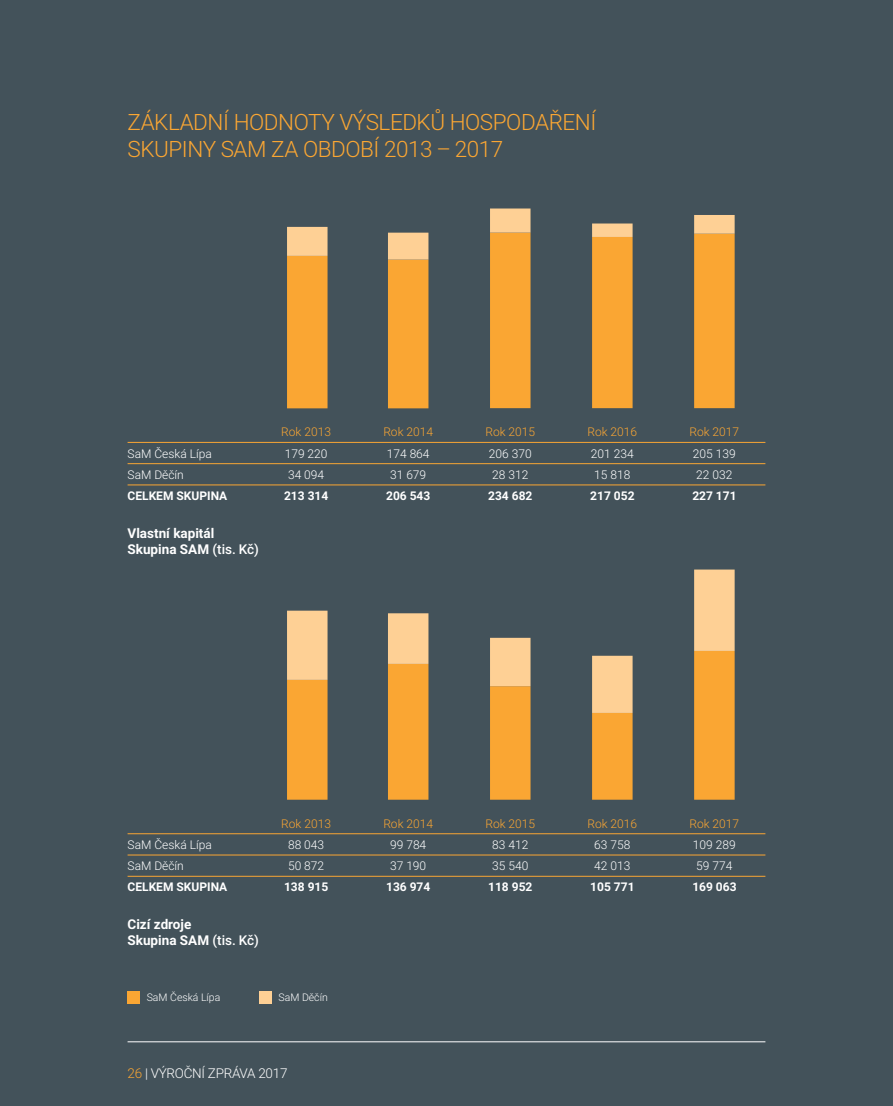
<style>
.page{position:relative;width:893px;height:1106px;background:#fff}
.page>*{position:absolute;margin:0;border:0;box-sizing:border-box;transform-origin:0 0}
.t1{font:300 22.5px/27px "Roboto";letter-spacing:-.02em;color:#faa633}
.t2{font:700 13.5px/16.2px "Roboto";color:#fff}
.t3{font:300 13.5px "Roboto";letter-spacing:-.02em;color:#fff}
.t4{font:300 12px "Roboto";color:#fff}
.t5{font:700 12px "Roboto";color:#fff}
.t6{font:300 12px "Roboto";color:#faa633}
.t7{font:300 10.5px "Roboto";color:#fff}
.s1{font-weight:500}
.s2{color:#faa633}
</style>
<div class="page">
<div style="left:0;top:0;width:893px;height:1105px;background:#43525a"></div>
<div style="left:287px;top:256px;width:41px;height:152px;background:#faa633"></div>
<div style="left:388px;top:259px;width:40px;height:149px;background:#faa633"></div>
<div style="left:287px;top:227px;width:41px;height:29px;background:#fed095"></div>
<div style="left:388px;top:233px;width:40px;height:26px;background:#fed095"></div>
<div style="left:490px;top:232px;width:40px;height:176px;background:#faa633"></div>
<div style="left:592px;top:237px;width:41px;height:171px;background:#faa633"></div>
<div style="left:694px;top:234px;width:41px;height:174px;background:#faa633"></div>
<div style="left:490px;top:208px;width:40px;height:24px;background:#fed095"></div>
<div style="left:592px;top:223px;width:41px;height:14px;background:#fed095"></div>
<div style="left:694px;top:215px;width:41px;height:19px;background:#fed095"></div>
<div style="left:388px;top:664px;width:40px;height:135px;background:#faa633"></div>
<div style="left:490px;top:686px;width:40px;height:113px;background:#faa633"></div>
<div style="left:592px;top:713px;width:41px;height:86px;background:#faa633"></div>
<div style="left:694px;top:651px;width:41px;height:148px;background:#faa633"></div>
<div style="left:287px;top:680px;width:41px;height:119px;background:#faa633"></div>
<div style="left:388px;top:613px;width:40px;height:51px;background:#fed095"></div>
<div style="left:490px;top:638px;width:40px;height:48px;background:#fed095"></div>
<div style="left:592px;top:655px;width:41px;height:58px;background:#fed095"></div>
<div style="left:694px;top:569px;width:41px;height:82px;background:#fed095"></div>
<div style="left:287px;top:610px;width:41px;height:70px;background:#fed095"></div>
<hr style="left:128px;top:1041px;width:637px;height:1px;background:#fff">
<hr style="left:128px;top:442px;width:637px;height:1px;background:#faa633">
<hr style="left:128px;top:463px;width:637px;height:1px;background:#faa633">
<hr style="left:128px;top:484px;width:637px;height:1px;background:#faa633">
<hr style="left:128px;top:833px;width:637px;height:1px;background:#faa633">
<hr style="left:128px;top:854px;width:637px;height:1px;background:#faa633">
<hr style="left:128px;top:876px;width:637px;height:1px;background:#faa633">
<div style="left:128px;top:991px;width:12px;height:12px;background:#faa633"></div>
<div style="left:259px;top:991px;width:13px;height:12px;background:#fed095"></div>
<h1 class="t1" style="left:128px;top:109px;width:470px">ZÁKLADNÍ HODNOTY VÝSLEDKŮ HOSPODAŘENÍ<br>SKUPINY SAM ZA OBDOBÍ 2013 – 2017</h1>
<p class="t6" style="left:281px;top:425px;width:51px">Rok 2013</p>
<p class="t6" style="left:383px;top:425px;width:51px">Rok 2014</p>
<p class="t6" style="left:485px;top:425px;width:51px">Rok 2015</p>
<p class="t6" style="left:587px;top:425px;width:51px">Rok 2016</p>
<p class="t6" style="left:689px;top:425px;width:51px">Rok 2017</p>
<p class="t4" style="left:128px;top:446px;width:86px">SaM Česká Lípa</p>
<p class="t4" style="left:285px;top:446px;width:44px">179 220</p>
<p class="t4" style="left:387px;top:446px;width:44px">174 864</p>
<p class="t4" style="left:489px;top:446px;width:44px">206 370</p>
<p class="t4" style="left:591px;top:446px;width:44px">201 234</p>
<p class="t4" style="left:693px;top:446px;width:44px">205 139</p>
<p class="t4" style="left:128px;top:467px;width:58px">SaM Děčín</p>
<p class="t4" style="left:288px;top:467px;width:38px">34 094</p>
<p class="t4" style="left:390px;top:467px;width:38px">31 679</p>
<p class="t4" style="left:492px;top:467px;width:38px">28 312</p>
<p class="t4" style="left:594px;top:467px;width:38px">15 818</p>
<p class="t4" style="left:696px;top:467px;width:38px">22 032</p>
<p class="t5" style="left:128px;top:489px;width:101px">CELKEM SKUPINA</p>
<p class="t5" style="left:284px;top:489px;width:46px">213 314</p>
<p class="t5" style="left:386px;top:489px;width:46px">206 543</p>
<p class="t5" style="left:488px;top:489px;width:46px">234 682</p>
<p class="t5" style="left:590px;top:489px;width:46px">217 052</p>
<p class="t5" style="left:692px;top:489px;width:46px">227 171</p>
<p class="t2" style="left:128px;top:525px;width:133px">Vlastní kapitál<br>Skupina SAM <span class="s1">(tis. Kč)</span></p>
<p class="t6" style="left:281px;top:816px;width:51px">Rok 2013</p>
<p class="t6" style="left:383px;top:816px;width:51px">Rok 2014</p>
<p class="t6" style="left:485px;top:816px;width:51px">Rok 2015</p>
<p class="t6" style="left:587px;top:816px;width:51px">Rok 2016</p>
<p class="t6" style="left:689px;top:816px;width:51px">Rok 2017</p>
<p class="t4" style="left:128px;top:837px;width:86px">SaM Česká Lípa</p>
<p class="t4" style="left:288px;top:837px;width:38px">88 043</p>
<p class="t4" style="left:390px;top:837px;width:38px">99 784</p>
<p class="t4" style="left:492px;top:837px;width:38px">83 412</p>
<p class="t4" style="left:594px;top:837px;width:38px">63 758</p>
<p class="t4" style="left:693px;top:837px;width:44px">109 289</p>
<p class="t4" style="left:128px;top:859px;width:58px">SaM Děčín</p>
<p class="t4" style="left:288px;top:859px;width:38px">50 872</p>
<p class="t4" style="left:390px;top:859px;width:38px">37 190</p>
<p class="t4" style="left:492px;top:859px;width:38px">35 540</p>
<p class="t4" style="left:594px;top:859px;width:38px">42 013</p>
<p class="t4" style="left:696px;top:859px;width:38px">59 774</p>
<p class="t5" style="left:128px;top:880px;width:101px">CELKEM SKUPINA</p>
<p class="t5" style="left:284px;top:880px;width:46px">138 915</p>
<p class="t5" style="left:386px;top:880px;width:46px">136 974</p>
<p class="t5" style="left:488px;top:880px;width:46px">118 952</p>
<p class="t5" style="left:590px;top:880px;width:46px">105 771</p>
<p class="t5" style="left:692px;top:880px;width:46px">169 063</p>
<p class="t2" style="left:128px;top:916px;width:133px">Cizí zdroje<br>Skupina SAM <span class="s1">(tis. Kč)</span></p>
<p class="t7" style="left:147px;top:991px;width:75px">SaM Česká Lípa</p>
<p class="t7" style="left:279px;top:991px;width:51px">SaM Děčín</p>
<p class="t3" style="left:128px;top:1065px;width:161px"><span class="s2">26</span> | VÝROČNÍ ZPRÁVA 2017</p>
</div>
